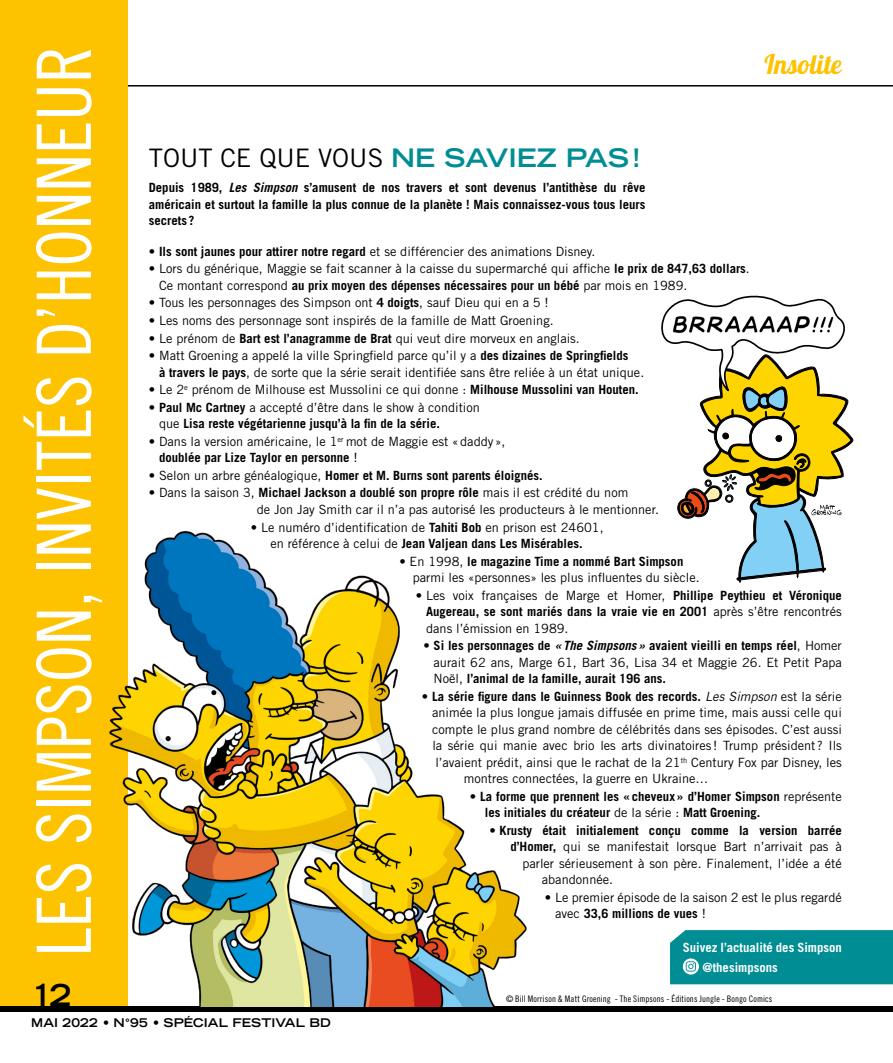
<style>
.page{position:relative;width:893px;height:1063px;background:#fff}
.page>*{position:absolute;margin:0;border:0;box-sizing:border-box;transform-origin:0 0}
.t1{font:75px "Trade Gothic LT Std Cn 18";color:#fff}
.t2{font:700 expanded 30px "Trade Gothic LT Std";color:#000}
.t3{font:27px "Lobster 1.4";letter-spacing:-.005em;color:#fdc300}
.t4{font:25.5px "Trade Gothic LT Std";color:#000}
.t5{font:12.75px/16.5px "Trade Gothic LT Std";color:#000}
.t6{font:700 12.75px/16.5px "Trade Gothic LT Std";color:#000;text-align:justify}
.t7{font:700 12.75px/19.5px "Trade Gothic LT Std";color:#fff}
.t8{font:700 expanded 12px "Trade Gothic LT Std";letter-spacing:.01em;color:#000}
.t9{font:9px "Trade Gothic LT Std Cn 18";letter-spacing:.015em;color:#000}
.s1{font-weight:700;font-stretch:expanded;color:#008d93}
.s2{font-style:italic}
.s3{font-weight:700}
.s4{font-weight:400}
.s5{font-weight:400;font-style:italic}
</style>
<div class="page">
<hr style="left:0;top:85px;width:893px;height:2px;background:#000">
<svg style="left:842px;top:320px;width:11px;height:158px"></svg>
<div style="left:0;top:0;width:128px;height:1009px;background:#fdc300"></div>
<div style="left:0;top:1006px;width:893px;height:6px;background:#000"></div>
<div style="left:842px;top:930px;width:51px;height:54px;background:#008d93"></div>
<img style="left:109px;top:295px;width:733px;height:711px">
<h1 class="t1" style="left:20px;top:957px;width:912px;rotate:-90deg">LES SIMPSON, INVITÉS D’HONNEUR</h1>
<h2 class="t2" style="left:31px;top:976px;width:42px">12</h2>
<p class="t8" style="left:31px;top:1015px;width:301px">MAI 2022 • N°95 • SPÉCIAL FESTIVAL BD</p>
<h3 class="t3" style="left:765px;top:47px;width:78px">Insolite</h3>
<h3 class="t4" style="left:149px;top:143px;width:493px">TOUT CE QUE VOUS <span class="s1">NE SAVIEZ PAS!</span></h3>
<p class="t6" style="left:149px;top:179px;width:498px">Depuis 1989, <span class="s2">Les Simpson</span> s’amusent de nos travers et sont devenus l’antithèse du rêve américain et surtout la famille la plus connue de la planète ! Mais connaissez-vous tous leurs secrets ?</p>
<p class="t5" style="left:149px;top:243px;width:448px">• <span class="s3">Ils sont jaunes pour attirer notre regard</span> et se différencier des animations Disney.</p>
<p class="t5" style="left:159px;top:260px;width:592px;text-indent:-10px">• Lors du générique, Maggie se fait scanner à la caisse du supermarché qui affiche <span class="s3">le prix de 847,63 dollars</span>.<br>Ce montant correspond <span class="s3">au prix moyen des dépenses nécessaires pour un bébé</span> par mois en 1989.</p>
<p class="t5" style="left:149px;top:295px;width:402px">• Tous les personnages des Simpson ont <span class="s3">4 doigts</span>, sauf Dieu qui en a 5 !</p>
<p class="t5" style="left:149px;top:312px;width:406px">• Les noms des personnage sont inspirés de la famille de Matt Groening.</p>
<p class="t5" style="left:149px;top:330px;width:432px">• Le prénom de <span class="s3">Bart est l’anagramme de Brat</span> qui veut dire morveux en anglais.</p>
<p class="t5" style="left:159px;top:347px;width:487px;text-indent:-10px">• Matt Groening a appelé la ville Springfield parce qu’il y a <span class="s3">des dizaines de Springfields<br>à travers le pays</span>, de sorte que la série serait identifiée sans être reliée à un état unique.</p>
<p class="t5" style="left:149px;top:381px;width:491px">• Le 2<sup>e</sup> prénom de Milhouse est Mussolini ce qui donne : <span class="s3">Milhouse Mussolini van Houten.</span></p>
<p class="t6" style="left:159px;top:399px;width:322px;text-indent:-10px"><span class="s4">•</span> Paul Mc Cartney <span class="s4">a accepté d’être dans le show à condition que</span> Lisa reste végétarienne jusqu’à la fin de la série.</p>
<p class="t5" style="left:159px;top:433px;width:348px;text-indent:-10px">• Dans la version américaine, le 1<sup>er</sup> mot de Maggie est «daddy», <span class="s3">doublée par Lize Taylor en personne</span> !</p>
<p class="t6" style="left:149px;top:467px;width:395px"><span class="s4">• Selon un arbre généalogique,</span> Homer et M. Burns sont parents éloignés.</p>
<p class="t5" style="left:257px;top:484px;width:404px;text-indent:-108px">• Dans la saison 3, <span class="s3">Michael Jackson a doublé son propre rôle</span> mais il est crédité du nom<br>de Jon Jay Smith car il n’a pas autorisé les producteurs à le mentionner.</p>
<p class="t5" style="left:251px;top:519px;width:354px;text-align:center">• Le numéro d’identification de <span class="s3">Tahiti Bob</span> en prison est 24601, en référence à celui de <span class="s3">Jean Valjean dans Les Misérables.</span></p>
<p class="t5" style="left:413px;top:553px;width:288px;text-indent:-14px">• En 1998, <span class="s3">le magazine Time a nommé Bart Simpson </span>parmi les «personnes» les plus influentes du siècle.</p>
<p class="t5" style="left:426px;top:587px;width:417px;text-align:justify;text-indent:-10px">• Les voix françaises de Marge et Homer, <span class="s3">Phillipe Peythieu et Véronique Augereau, se sont mariés dans la vraie vie en 2001</span> après s’être rencontrés dans l’émission en 1989.</p>
<p class="t6" style="left:434px;top:637px;width:410px;text-indent:-10px"><span class="s4">•</span> Si les personnages de <span class="s2">«The Simpsons»</span> avaient vieilli en temps réel<span class="s4">, Homer aurait 62 ans, Marge 61, Bart 36, Lisa 34 et Maggie 26. Et Petit Papa Noël,</span> l’animal de la famille, aurait 196 ans.</p>
<p class="t6" style="left:422px;top:688px;width:421px"><span class="s4">•</span> La série figure dans le Guinness Book des records. <span class="s5">Les Simpson</span> <span class="s4">est la série</span></p>
<p class="t5" style="left:432px;top:704px;width:411px">animée la plus longue jamais diffusée en prime time, mais aussi celle qui</p>
<p class="t5" style="left:432px;top:721px;width:411px">compte le plus grand nombre de célébrités dans ses épisodes. C’est aussi</p>
<p class="t5" style="left:432px;top:737px;width:411px">la série qui manie avec brio les arts divinatoires ! Trump président ? Ils</p>
<p class="t5" style="left:435px;top:754px;width:408px">l’avaient prédit, ainsi que le rachat de la 21<sup>th</sup> Century Fox par Disney, les</p>
<p class="t5" style="left:464px;top:770px;width:246px">montres connectées, la guerre en Ukraine…</p>
<p class="t6" style="left:485px;top:788px;width:359px;text-indent:-15px"><span class="s4">•</span> La forme que prennent les «cheveux» d’Homer Simpson <span class="s4">représente </span>les initiales du créateur <span class="s4">de la série :</span> Matt Groening.</p>
<p class="t6" style="left:489px;top:822px;width:354px"><span class="s4">•</span> Krusty était initialement conçu comme la version barrée</p>
<p class="t5" style="left:510px;top:838px;width:333px"><span class="s3">d’Homer,</span> qui se manifestait lorsque Bart n’arrivait pas à</p>
<p class="t5" style="left:522px;top:855px;width:321px">parler sérieusement à son père. Finalement, l’idée a été</p>
<p class="t5" style="left:542px;top:871px;width:73px">abandonnée.</p>
<p class="t5" style="left:555px;top:889px;width:288px;text-indent:-10px">• Le premier épisode de la saison 2 est le plus regardé avec <span class="s3">33,6 millions de vues</span> !</p>
<p class="t7" style="left:702px;top:938px;width:141px;text-indent:-20px">Suivez l’actualité des Simpson @thesimpsons</p>
<p class="t9" style="left:506px;top:994px;width:268px">© Bill Morrison &amp; Matt Groening - The Simpsons - Éditions Jungle - Bongo Comics</p>
</div>
